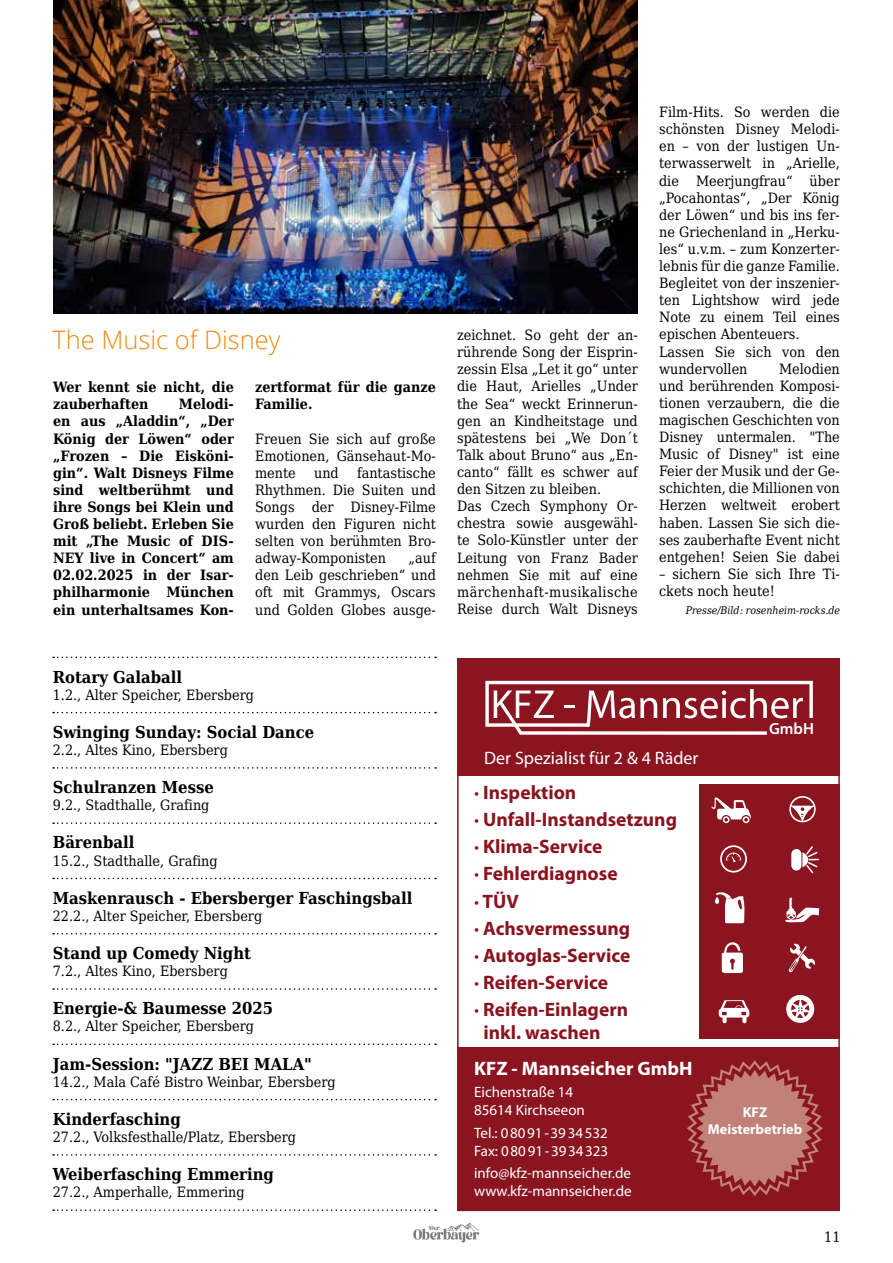
<style>
.page{position:relative;width:893px;height:1263px;background:#fff}
.page>*{position:absolute;margin:0;border:0;box-sizing:border-box;transform-origin:0 0}
.t1{font:300 25.5px "Open Sans";color:#f18815}
.t2{font:700 19.5px/27px "Myriad Pro";color:#8a141f}
.t3{font:700 19.5px "Myriad Pro";color:#fff}
.t4{font:18px "Myriad Pro";color:#fff}
.t5{font:700 16.5px "DejaVu Serif Condensed";color:#000}
.t6{font:600 16.2px "Myriad Pro";color:#fff}
.t7{font:15px/18px "Myriad Pro";color:#fff}
.t8{font:14.25px/17.1px "DejaVu Serif Condensed";color:#000;text-align:justify}
.t9{font:700 14.25px/17.1px "DejaVu Serif Condensed";color:#000}
.t10{font:700 14.25px/17.1px "Myriad Pro";color:#fff;text-align:center}
.t11{font:italic 10.5px "DejaVu Serif Condensed";color:#000}
</style>
<div class="page">
<svg style="left:53px;top:657px;width:383px;height:1px"></svg>
<svg style="left:53px;top:712px;width:383px;height:1px"></svg>
<svg style="left:53px;top:767px;width:383px;height:2px"></svg>
<svg style="left:53px;top:822px;width:383px;height:2px"></svg>
<svg style="left:53px;top:878px;width:383px;height:1px"></svg>
<svg style="left:53px;top:933px;width:383px;height:1px"></svg>
<svg style="left:53px;top:988px;width:383px;height:2px"></svg>
<svg style="left:53px;top:1043px;width:383px;height:2px"></svg>
<svg style="left:53px;top:1099px;width:383px;height:1px"></svg>
<svg style="left:53px;top:1154px;width:383px;height:1px"></svg>
<svg style="left:53px;top:1209px;width:383px;height:2px"></svg>
<img style="left:413px;top:1223px;width:67px;height:20px">
<div style="left:457px;top:658px;width:383px;height:118px;background:#8a141f"></div>
<div style="left:457px;top:1047px;width:383px;height:164px;background:#8a141f"></div>
<svg style="left:485px;top:680px;width:328px;height:55px"></svg>
<svg style="left:687px;top:1060px;width:136px;height:136px"></svg>
<div style="left:699px;top:784px;width:141px;height:255px;background:#8a141f"></div>
<svg style="left:720px;top:845px;width:27px;height:27px"></svg>
<svg style="left:722px;top:942px;width:21px;height:31px"></svg>
<svg style="left:785px;top:897px;width:34px;height:25px"></svg>
<svg style="left:788px;top:943px;width:27px;height:30px"></svg>
<svg style="left:711px;top:797px;width:40px;height:26px"></svg>
<svg style="left:786px;top:995px;width:28px;height:28px"></svg>
<svg style="left:802px;top:846px;width:17px;height:27px"></svg>
<div style="left:791px;top:849px;width:10px;height:21px;background:#fff;border-radius:5px"></div>
<svg style="left:789px;top:796px;width:27px;height:26px"></svg>
<svg style="left:719px;top:1000px;width:30px;height:23px"></svg>
<svg style="left:714px;top:892px;width:30px;height:31px"></svg>
<div style="left:457px;top:658px;width:383px;height:553px;border:2px solid #8a141f"></div>
<img style="left:53px;top:0;width:585px;height:314px">
<h1 class="t1" style="left:52px;top:322px;width:230px">The Music of Disney</h1>
<p class="t9" style="left:53px;top:378px;width:182px">Wer kennt sie nicht, die zauberhaften</p>
<p class="t9" style="left:53px;top:395px;width:182px;text-align:justify;text-indent:126px">Melodi&shy;en aus „Aladdin“, „Der König der Löwen“ oder „Frozen – Die Eisköni&shy;gin“. Walt Disneys Filme sind weltberühmt und ihre Songs bei Klein und Groß beliebt. Erleben Sie mit „The Music of DIS-NEY live in Concert“ am 02.02.2025 in der Isar&shy;philharmonie München ein unterhaltsames Kon-</p>
<p class="t9" style="left:255px;top:378px;width:182px">zertformat für die ganze<br>Familie.</p>
<p class="t8" style="left:255px;top:429px;width:182px">Freuen Sie sich auf große Emotionen, Gänsehaut-Mo&shy;mente</p>
<p class="t8" style="left:255px;top:463px;width:182px;text-indent:102px">fantastische Rhythmen. Die Suiten und Songs der Disney-Filme wurden den Figuren nicht selten von berühmten Bro&shy;adway-Komponisten</p>
<p class="t8" style="left:314px;top:463px;width:26px">und</p>
<p class="t8" style="left:255px;top:548px;width:182px;text-indent:153px">„auf den Leib geschrieben“ und oft mit Grammys, Oscars und Golden Globes ausge-</p>
<p class="t8" style="left:457px;top:325px;width:182px;text-align:left">zeichnet. So geht der an&shy;rührende Song der Eisprin&shy;zessin Elsa „Let it go“ unter die Haut, Arielles „Under the Sea“ weckt Erinnerun&shy;gen an Kindheitstage und spätestens bei „We Don´t<br>Talk about Bruno“ aus „En&shy;canto“ fällt es schwer auf den Sitzen zu bleiben.<br>Das Czech Symphony Or&shy;chestra sowie ausgewähl&shy;te Solo-Künstler unter der<br>Leitung von Franz Bader nehmen Sie mit auf eine märchenhaft-musikalische<br>Reise durch Walt Disneys</p>
<p class="t8" style="left:659px;top:102px;width:182px;text-align:left">Film-Hits. So werden die schönsten Disney Melodi&shy;en – von der lustigen Un&shy;terwasserwelt in „Arielle, die Meerjungfrau“ über „Pocahontas“, „Der König der Löwen“ und bis ins fer&shy;ne Griechenland in „Herku&shy;les“ u.v.m. – zum Konzerter&shy;lebnis für die ganze Familie.<br>Begleitet von der inszenier&shy;ten Lightshow wird jede<br>Note zu einem Teil eines epischen Abenteuers.<br>Lassen Sie sich von den wundervollen</p>
<p class="t8" style="left:659px;top:359px;width:182px;text-indent:120px">Melodien und berührenden Komposi&shy;tionen verzaubern, die die magischen Geschichten von Disney untermalen. "The Music of Disney" ist eine Feier der Musik und der Ge&shy;schichten, die Millionen von Herzen weltweit erobert haben. Lassen Sie sich die&shy;ses zauberhafte Event nicht entgehen! Seien Sie dabei</p>
<p class="t8" style="left:659px;top:564px;width:182px">– sichern Sie sich Ihre Ti&shy;ckets noch heute!</p>
<p class="t11" style="left:686px;top:601px;width:156px">Presse/Bild: rosenheim-rocks.de</p>
<p class="t5" style="left:53px;top:662px;width:131px">Rotary Galaball</p>
<p class="t8" style="left:53px;top:685px;width:203px">1.2., Alter Speicher, Ebersberg</p>
<p class="t5" style="left:53px;top:717px;width:263px">Swinging Sunday: Social Dance</p>
<p class="t8" style="left:53px;top:740px;width:177px">2.2., Altes Kino, Ebersberg</p>
<p class="t5" style="left:53px;top:773px;width:163px">Schulranzen Messe</p>
<p class="t8" style="left:53px;top:795px;width:158px">9.2., Stadthalle, Grafing</p>
<p class="t5" style="left:53px;top:828px;width:83px">Bärenball</p>
<p class="t8" style="left:53px;top:851px;width:166px">15.2., Stadthalle, Grafing</p>
<p class="t5" style="left:53px;top:883px;width:361px">Maskenrausch - Ebersberger Faschingsball</p>
<p class="t8" style="left:53px;top:906px;width:211px">22.2., Alter Speicher, Ebersberg</p>
<p class="t5" style="left:53px;top:939px;width:200px">Stand up Comedy Night</p>
<p class="t8" style="left:53px;top:961px;width:177px">7.2., Altes Kino, Ebersberg</p>
<p class="t5" style="left:53px;top:994px;width:222px">Energie-&amp; Baumesse 2025</p>
<p class="t8" style="left:53px;top:1016px;width:203px">8.2., Alter Speicher, Ebersberg</p>
<p class="t5" style="left:53px;top:1049px;width:261px">Jam-Session: "JAZZ BEI MALA"</p>
<p class="t8" style="left:53px;top:1072px;width:284px">14.2., Mala Café Bistro Weinbar, Ebersberg</p>
<p class="t5" style="left:53px;top:1104px;width:129px">Kinderfasching</p>
<p class="t8" style="left:53px;top:1127px;width:245px">27.2., Volksfesthalle/Platz, Ebersberg</p>
<p class="t5" style="left:53px;top:1160px;width:223px">Weiberfasching Emmering</p>
<p class="t8" style="left:53px;top:1182px;width:193px">27.2., Amperhalle, Emmering</p>
<p class="t4" style="left:484px;top:747px;width:216px">Der Spezialist für 2 &amp; 4 Räder</p>
<h2 class="t2" style="left:474px;top:779px;width:204px">· Inspektion<br>· Unfall-Instandsetzung · Klima-Service<br>· Fehlerdiagnose<br>· TÜV<br>· Achsvermessung<br>· Autoglas-Service<br>· Reifen-Service<br>· Reifen-Einlagern</h2>
<h2 class="t2" style="left:483px;top:1018px;width:119px">inkl. waschen</h2>
<h2 class="t3" style="left:474px;top:1055px;width:220px">KFZ - Mannseicher GmbH</h2>
<p class="t7" style="left:474px;top:1083px;width:112px">Eichenstraße 14<br>85614 Kirchseeon</p>
<p class="t7" style="left:474px;top:1123px;width:136px">Tel.: 0 80 91 - 39 34 532<br>Fax: 0 80 91 - 39 34 323</p>
<p class="t7" style="left:474px;top:1164px;width:159px">info@kfz-mannseicher.de www.kfz-mannseicher.de</p>
<p class="t6" style="left:769px;top:719px;width:46px">GmbH</p>
<p class="t10" style="left:708px;top:1103px;width:96px">KFZ<br>Meisterbetrieb</p>
<p class="t8" style="left:824px;top:1227px;width:18px">11</p>
</div>
